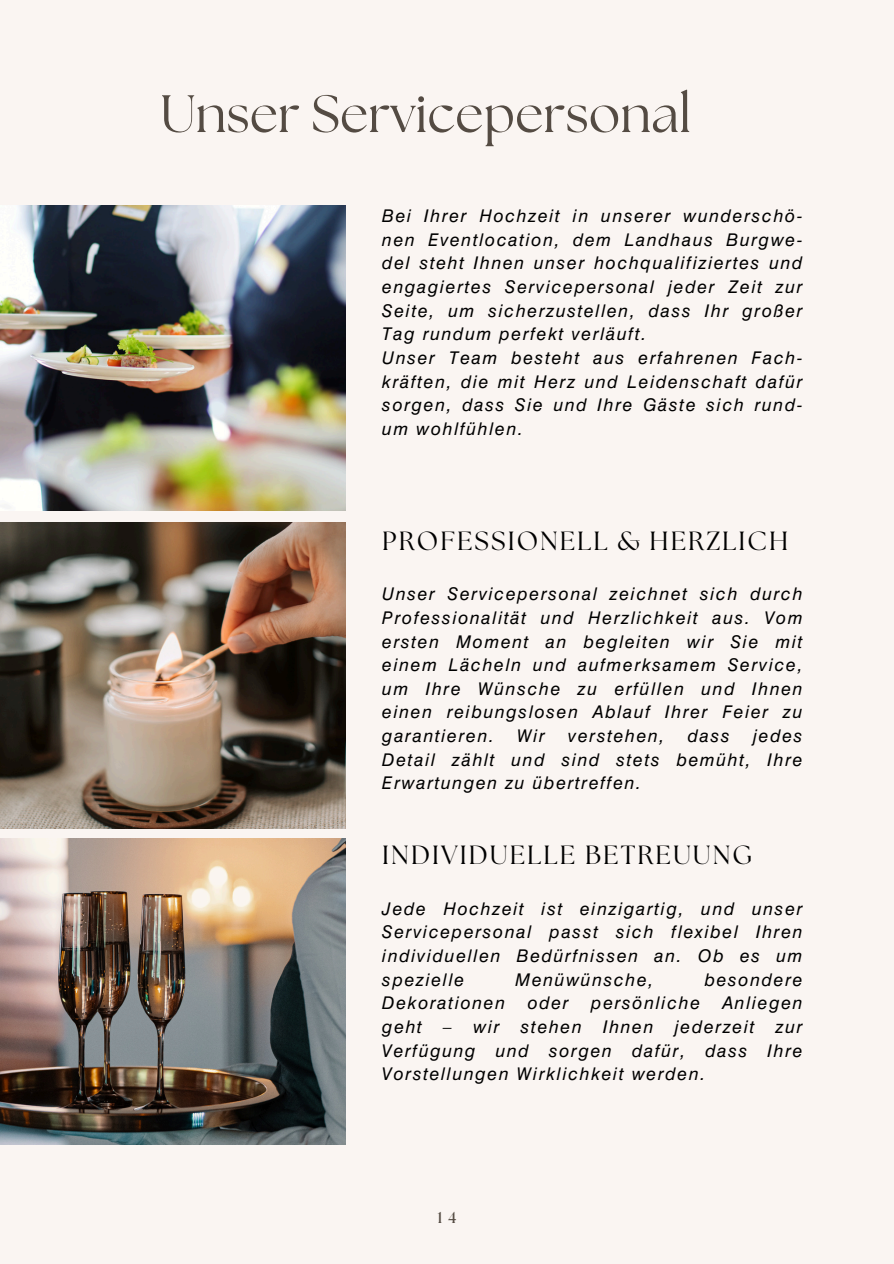
<style>
.page{position:relative;width:894px;height:1264px;background:#fff}
.page>*{position:absolute;margin:0;border:0;box-sizing:border-box;transform-origin:0 0}
.t1{font:52.5px "The Seasons";color:#544b43}
.t2{font:26.25px "The Seasons";letter-spacing:.08em;color:#000}
.t3{font:italic 17.55px/23.7px "Swiss 721";letter-spacing:.1em;color:#000;text-align:justify}
.t4{font:700 15.9px "The Seasons";color:#544b43}
</style>
<div class="page">
<div style="left:0;top:0;width:893px;height:1263px;background:#faf5f2"></div>
<img style="left:0;top:206px;width:345px;height:305px">
<img style="left:0;top:522px;width:345px;height:306px">
<img style="left:0;top:838px;width:345px;height:306px">
<h2 class="t1" style="left:160px;top:90px;width:532px">Unser Servicepersonal</h2>
<p class="t3" style="left:382px;top:204px;width:421px">Bei Ihrer Hochzeit in unserer wunderschö&shy;nen Eventlocation, dem Landhaus Burgwe&shy;del steht Ihnen unser hochqualifiziertes und engagiertes Servicepersonal jeder Zeit zur Seite, um sicherzustellen, dass Ihr großer Tag rundum perfekt verläuft.</p>
<p class="t3" style="left:382px;top:346px;width:421px">Unser Team besteht aus erfahrenen Fach&shy;kräften, die mit Herz und Leidenschaft dafür sorgen, dass Sie und Ihre Gäste sich rund&shy;um wohlfühlen.</p>
<h1 class="t2" style="left:382px;top:529px;width:407px">PROFESSIONELL &amp; HERZLICH</h1>
<p class="t3" style="left:382px;top:582px;width:421px">Unser Servicepersonal zeichnet sich durch Professionalität und Herzlichkeit aus. Vom ersten Moment an begleiten wir Sie mit einem Lächeln und aufmerksamem Service, um Ihre Wünsche zu erfüllen und Ihnen einen reibungslosen Ablauf Ihrer Feier zu garantieren.</p>
<p class="t3" style="left:382px;top:724px;width:421px;text-indent:370px">jedes Detail zählt und sind stets bemüht, Ihre Erwartungen zu übertreffen.</p>
<p class="t3" style="left:517px;top:724px;width:29px">Wir</p>
<p class="t3" style="left:568px;top:724px;width:97px">verstehen,</p>
<p class="t3" style="left:687px;top:724px;width:43px">dass</p>
<h2 class="t2" style="left:382px;top:842px;width:371px">INDIVIDUELLE BETREUUNG</h2>
<p class="t3" style="left:382px;top:896px;width:421px">Jede Hochzeit ist einzigartig, und unser Servicepersonal passt sich flexibel Ihren individuellen Bedürfnissen an. Ob es um spezielle</p>
<p class="t3" style="left:515px;top:967px;width:139px">Menüwünsche,</p>
<p class="t3" style="left:704px;top:967px;width:99px">besondere</p>
<p class="t3" style="left:382px;top:991px;width:124px">Dekorationen</p>
<p class="t3" style="left:527px;top:991px;width:42px">oder</p>
<p class="t3" style="left:591px;top:991px;width:110px">persönliche</p>
<p class="t3" style="left:382px;top:991px;width:421px;text-indent:340px">Anliegen geht – wir stehen Ihnen jederzeit zur Verfügung und sorgen dafür, dass Ihre Vorstellungen Wirklichkeit werden.</p>
<p class="t4" style="left:437px;top:1210px;width:20px">1 4</p>
</div>
